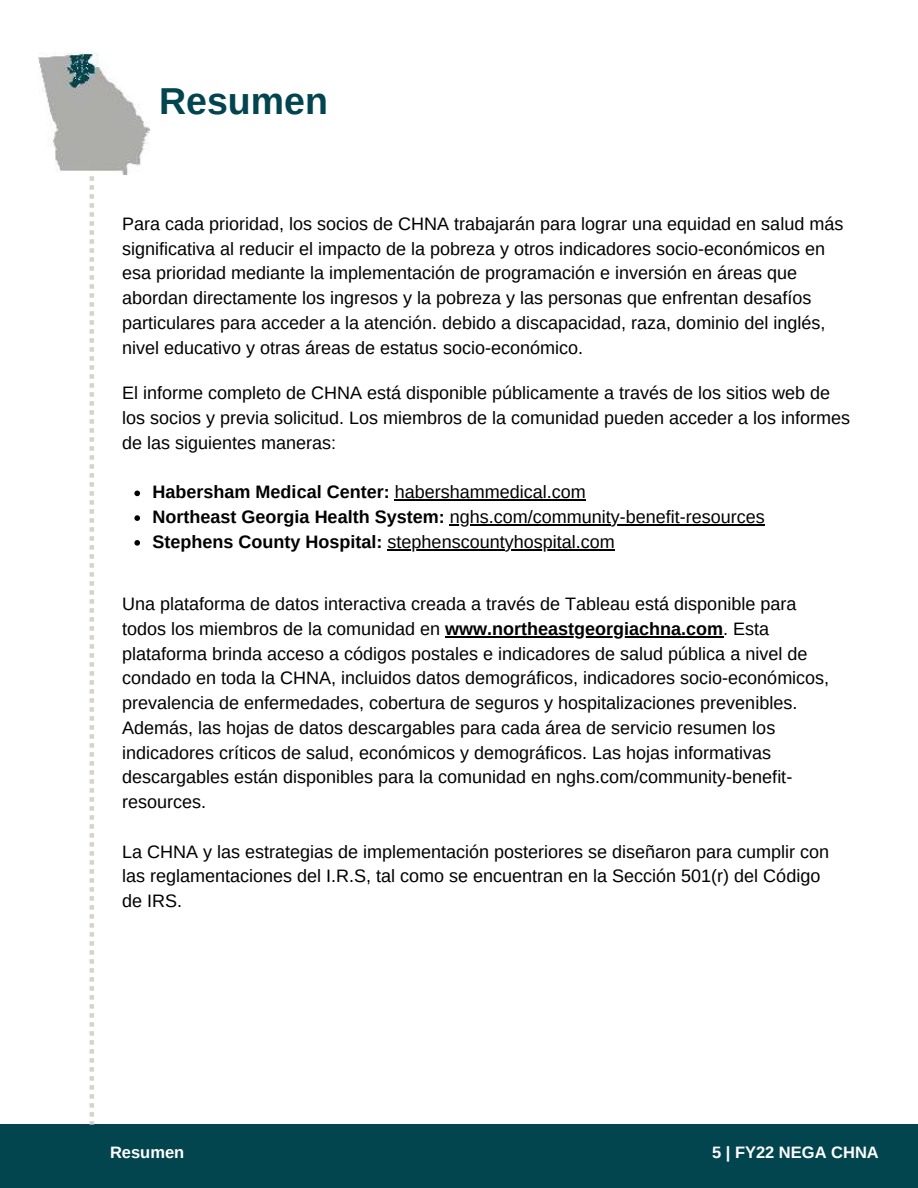
<style>
.page{position:relative;width:918px;height:1188px;background:#fff}
.page>*{position:absolute;margin:0;border:0;box-sizing:border-box;transform-origin:0 0}
.t1{font:700 37.5px "Arimo";color:#02454f}
.t2{font:18px/24.8px "Arimo";color:#000}
.t3{font:700 16.5px "Arimo";color:#fff}
.s1{font-weight:700}
</style>
<div class="page">
<div style="left:0;top:1125px;width:918px;height:63px;background:#02454f"></div>
<svg style="left:90px;top:176px;width:4px;height:949px"></svg>
<img style="left:39px;top:52px;width:111px;height:123px">
<svg style="left:134px;top:491px;width:6px;height:5px"></svg>
<hr style="left:395px;top:500px;width:191px;height:1px;background:#000">
<svg style="left:134px;top:515px;width:6px;height:6px"></svg>
<hr style="left:450px;top:524px;width:315px;height:1px;background:#000">
<svg style="left:134px;top:540px;width:6px;height:6px"></svg>
<hr style="left:388px;top:549px;width:227px;height:1px;background:#000">
<hr style="left:445px;top:636px;width:278px;height:1px;background:#000">
<h1 class="t1" style="left:159px;top:75px;width:170px">Resumen</h1>
<p class="t2" style="left:122px;top:211px;width:723px">Para cada prioridad, los socios de CHNA trabajarán para lograr una equidad en salud más significativa al reducir el impacto de la pobreza y otros indicadores socio-económicos en esa prioridad mediante la implementación de programación e inversión en áreas que abordan directamente los ingresos y la pobreza y las personas que enfrentan desafíos particulares para acceder a la atención. debido a discapacidad, raza, dominio del inglés, nivel educativo y otras áreas de estatus socio-económico.</p>
<p class="t2" style="left:122px;top:381px;width:730px">El informe completo de CHNA está disponible públicamente a través de los sitios web de los socios y previa solicitud. Los miembros de la comunidad pueden acceder a los informes de las siguientes maneras:</p>
<p class="t2" style="left:153px;top:480px;width:614px"><span class="s1">Habersham Medical Center:</span> habershammedical.com<br><span class="s1">Northeast Georgia Health System:</span> nghs.com/community-benefit-resources<br><span class="s1">Stephens County Hospital:</span> stephenscountyhospital.com</p>
<p class="t2" style="left:122px;top:592px;width:709px">Una plataforma de datos interactiva creada a través de Tableau está disponible para todos los miembros de la comunidad en <span class="s1">www.northeastgeorgiachna.com</span>. Esta plataforma brinda acceso a códigos postales e indicadores de salud pública a nivel de condado en toda la CHNA, incluidos datos demográficos, indicadores socio-económicos, prevalencia de enfermedades, cobertura de seguros y hospitalizaciones prevenibles.<br>Además, las hojas de datos descargables para cada área de servicio resumen los indicadores críticos de salud, económicos y demográficos. Las hojas informativas descargables están disponibles para la comunidad en nghs.com/community-benefit&shy;resources.</p>
<p class="t2" style="left:122px;top:839px;width:709px">La CHNA y las estrategias de implementación posteriores se diseñaron para cumplir con las reglamentaciones del I.R.S, tal como se encuentran en la Sección 501(r) del Código de IRS.</p>
<p class="t3" style="left:110px;top:1141px;width:76px">Resumen</p>
<p class="t3" style="left:712px;top:1141px;width:168px">5 | FY22 NEGA CHNA</p>
</div>
